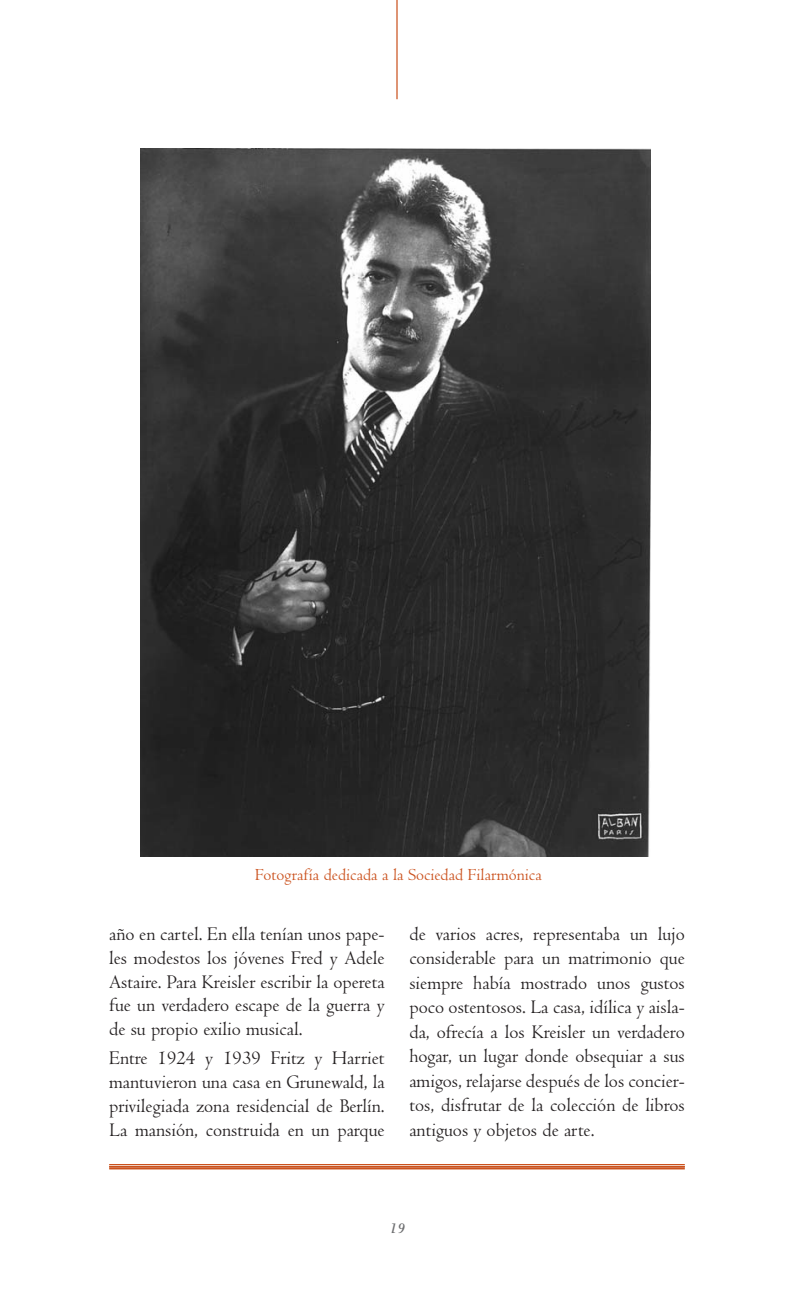
<style>
.page{position:relative;width:794px;height:1290px;background:#fff}
.page>*{position:absolute;margin:0;border:0;box-sizing:border-box;transform-origin:0 0}
.t1{font:19.95px/24.5px "Centaur";color:#231f20;text-align:justify}
.t2{font:17.5px "Centaur";color:#cb521e}
.t3{font:italic 700 15.75px "Centaur";color:#6d6e70}
</style>
<div class="page">
<hr style="left:109px;top:1164px;width:576px;height:1px;background:#cb521e">
<hr style="left:396px;top:0;width:1px;height:99px;background:#cb521e">
<hr style="left:109px;top:1166px;width:576px;height:1px;background:#cb521e">
<hr style="left:109px;top:1167px;width:576px;height:2px;background:#cb521e">
<img style="left:140px;top:149px;width:510px;height:707px">
<p class="t2" style="left:255px;top:868px;width:288px">Fotografía dedicada a la Sociedad Filarmónica</p>
<p class="t1" style="left:109px;top:924px;width:277px;line-height:23.8px">año en cartel. En ella tenían unos pape&shy;les modestos los jóvenes Fred y Adele As taire. Para Kreisler escribir la opereta fue un verdadero escape de la guerra y de su propio exilio musical.</p>
<p class="t1" style="left:109px;top:1048px;width:277px;line-height:23.8px">Entre 1924 y 1939 Fritz y Harriet man tuvieron una casa en Grunewald, la privilegiada zona residencial de Berlín.<br>La mansión, construida en un parque</p>
<p class="t1" style="left:409px;top:924px;width:277px">de varios acres, representaba un lujo con siderable para un matrimonio que siem pre había mostrado unos gustos po co ostentosos. La casa, idílica y aisla&shy;da, ofrecía a los Kreisler un verdadero hogar, un lugar donde obsequiar a sus amigos, relajarse después de los concier&shy;tos, disfrutar de la colección de libros antiguos y objetos de arte.</p>
<p class="t3" style="left:389px;top:1222px;width:17px">19</p>
</div>
